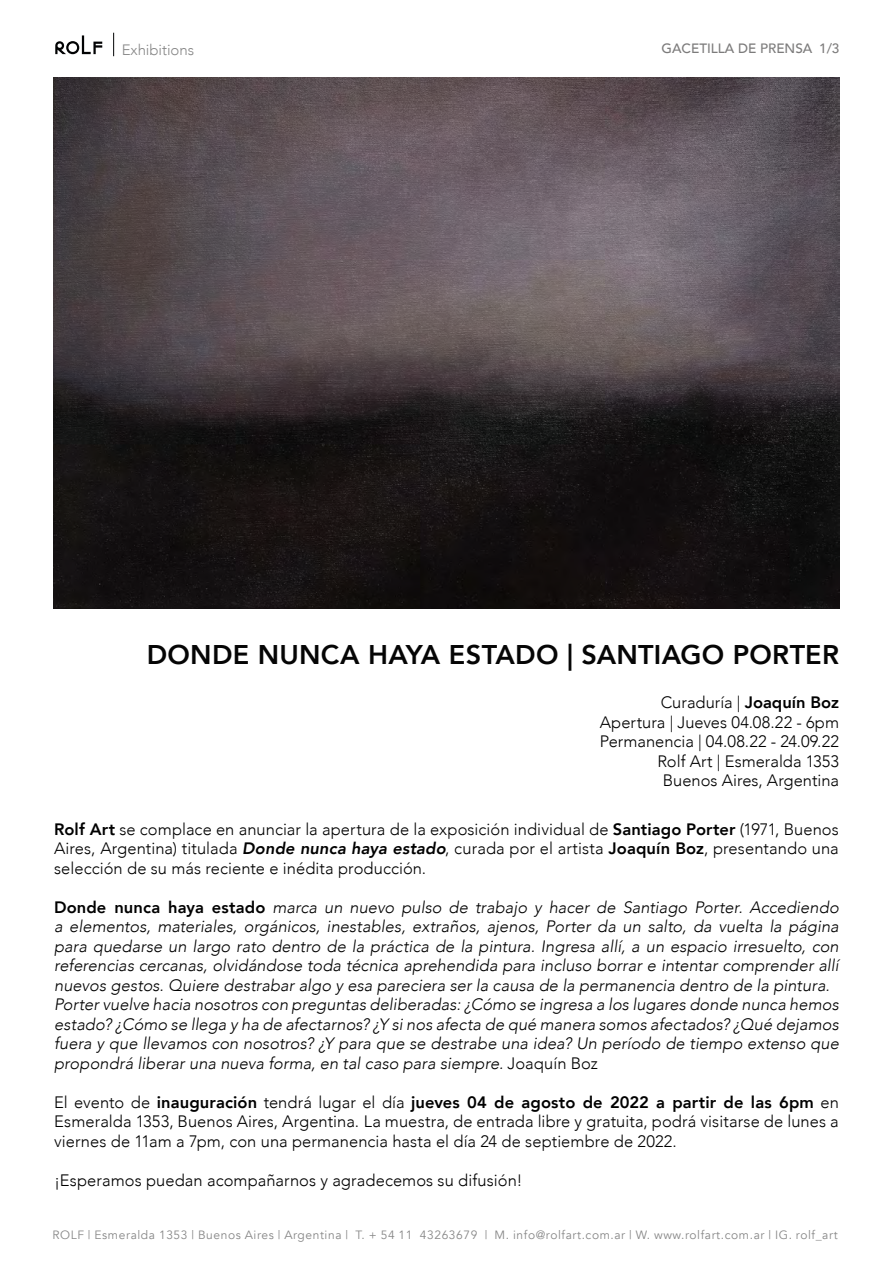
<style>
.page{position:relative;width:893px;height:1263px;background:#fff}
.page>*{position:absolute;margin:0;border:0;box-sizing:border-box;transform-origin:0 0}
.t1{font:800 27px "Avenir";letter-spacing:.01em;color:#050505}
.t2{font:italic 300 16.5px/19.5px "Avenir";letter-spacing:.005em;color:#000}
.t3{font:300 16.5px/19.5px "Avenir";letter-spacing:.005em;color:#000;text-align:justify}
.t4{font:300 15px "Avenir";letter-spacing:-.005em;color:#878787}
.t5{font:500 13.5px "Avenir";color:#7c7b7b}
.t6{font:12px "Avenir";letter-spacing:.05em;color:#878787}
.s1{font-weight:800}
.s2{font-weight:800;font-style:italic}
.s3{font-weight:800;font-style:normal}
.s4{font-style:normal}
</style>
<div class="page">
<svg style="left:55px;top:35px;width:47px;height:19px"></svg>
<svg style="left:113px;top:33px;width:1px;height:23px"></svg>
<img style="left:54px;top:78px;width:785px;height:530px">
<p class="t4" style="left:122px;top:41px;width:74px">Exhibitions</p>
<p class="t5" style="left:819px;top:37px;width:22px">1/3</p>
<p class="t5" style="left:662px;top:37px;width:152px">GACETILLA DE PRENSA</p>
<h1 class="t1" style="left:147px;top:634px;width:694px">DONDE NUNCA HAYA ESTADO | SANTIAGO PORTER</h1>
<p class="t3" style="left:600px;top:693px;width:241px;text-align:right">Curaduría | <span class="s1">Joaquín Boz<br></span>Apertura | Jueves 04.08.22 - 6pm<br>Permanencia | 04.08.22 - 24.09.22<br>Rolf Art | Esmeralda 1353<br>Buenos Aires, Argentina</p>
<p class="t3" style="left:54px;top:819px;width:786px"><span class="s1">Rolf Art</span> se complace en anunciar la apertura de la exposición individual de <span class="s1">Santiago Porter</span> (1971, Buenos Aires, Argentina) titulada <span class="s2">Donde nunca haya estado</span>, curada por el artista <span class="s1">Joaquín Boz</span>, presentando una selección de su más reciente e inédita producción.</p>
<p class="t2" style="left:54px;top:897px;width:786px"><span class="s3">Donde nunca haya estado</span> marca un nuevo pulso de trabajo y hacer de Santiago Porter. Accediendo a elementos, materiales, orgánicos, inestables, extraños, ajenos, Porter da un salto, da vuelta la página para quedarse un largo rato dentro de la práctica de la pintura. Ingresa allí, a un espacio irresuelto, con referencias cercanas, olvidándose toda técnica aprehendida para incluso borrar e intentar comprender allí nuevos gestos. Quiere destrabar algo y esa pareciera ser la causa de la permanencia dentro de la pintura.<br>Porter vuelve hacia nosotros con preguntas deliberadas: ¿Cómo se ingresa a los lugares donde nunca hemos estado? ¿Cómo se llega y ha de afectarnos? ¿Y si nos afecta de qué manera somos afectados? ¿Qué dejamos fuera y que llevamos con nosotros? ¿Y para que se destrabe una idea? Un período de tiempo extenso que propondrá liberar una nueva forma, en tal caso para siempre. <span class="s4">Joaquín Boz</span></p>
<p class="t3" style="left:54px;top:1092px;width:786px">El evento de <span class="s1">inauguración</span> tendrá lugar el día <span class="s1">jueves 04 de agosto de 2022 a partir de las 6pm</span> en Esmeralda 1353, Buenos Aires, Argentina. La muestra, de entrada libre y gratuita, podrá visitarse de lunes a viernes de 11am a 7pm, con una permanencia hasta el día 24 de septiembre de 2022.</p>
<p class="t3" style="left:54px;top:1170px;width:470px">¡Esperamos puedan acompañarnos y agradecemos su difusión!</p>
<p class="t6" style="left:52px;top:1227px;width:787px">ROLF | Esmeralda 1353 | Buenos Aires | Argentina | T. + 54 11 43263679 | M. info@rolfart.com.ar | W. www.rolfart.com.ar | IG. rolf_art</p>
</div>
